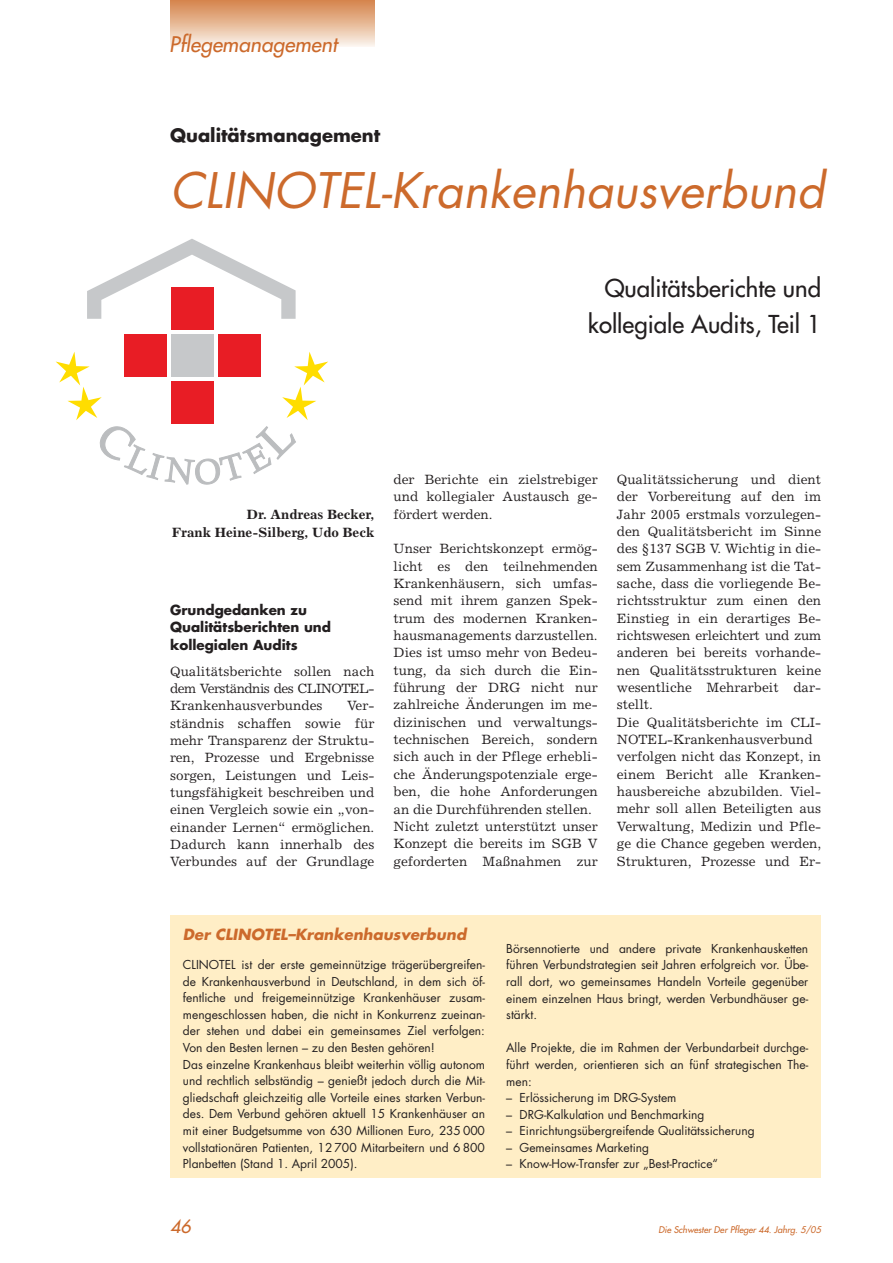
<style>
.page{position:relative;width:893px;height:1263px;background:#fff}
.page>*{position:absolute;margin:0;border:0;box-sizing:border-box;transform-origin:0 0}
.t1{font:italic 47.7px "Futura";color:#cc6a2c}
.t2{font:24px/36px "Futura";color:#231f20;text-align:right}
.t3{font:italic 21px "Futura";color:#cc6a2c}
.t4{font:700 18px "Futura";color:#231f20}
.t5{font:italic 18px "Futura";color:#cc6a2c}
.t6{font:italic 700 15px "Futura";color:#cc6a2c}
.t7{font:13.5px/17.4px "Excelsior";color:#231f20;text-align:justify}
.t8{font:700 13.5px/17.4px "Futura";color:#231f20}
.t9{font:700 13.5px/17.2px "Excelsior";color:#231f20;text-align:right}
.t10{font:12px/16.6px "Futura";color:#231f20;text-align:justify}
.t11{font:italic 9px "Futura";color:#cc6a2c}
</style>
<div class="page">
<div style="left:171px;top:0;width:203px;height:47px;background:linear-gradient(to bottom,#d48248,#faf3eb)"></div>
<div style="left:170px;top:915px;width:651px;height:263px;background:#ffeec6"></div>
<div style="left:171px;top:287px;width:43px;height:43px;background:#e81d25"></div>
<div style="left:171px;top:334px;width:43px;height:43px;background:#c6c8ca"></div>
<div style="left:124px;top:334px;width:43px;height:43px;background:#e81d25"></div>
<div style="left:218px;top:334px;width:43px;height:43px;background:#e81d25"></div>
<div style="left:171px;top:381px;width:43px;height:43px;background:#e81d25"></div>
<svg style="left:56px;top:352px;width:46px;height:68px"></svg>
<svg style="left:282px;top:352px;width:46px;height:68px"></svg>
<svg style="left:87px;top:239px;width:208px;height:80px"></svg>
<svg style="left:100px;top:426px;width:196px;height:59px"></svg>
<h3 class="t3" style="left:169px;top:34px;width:169px">Pflegemanagement</h3>
<h3 class="t4" style="left:170px;top:128px;width:211px">Qualitätsmanagement</h3>
<h1 class="t1" style="left:170px;top:168px;width:655px">CLINOTEL-Krankenhausverbund</h1>
<h2 class="t2" style="left:588px;top:272px;width:235px">Qualitätsberichte und kollegiale Audits, Teil 1</h2>
<p class="t9" style="left:172px;top:507px;width:204px">Dr. Andreas Becker,<br>Frank Heine-Silberg, Udo Beck</p>
<p class="t8" style="left:170px;top:602px;width:162px">Grundgedanken zu<br>Qualitätsberichten und kollegialen Audits</p>
<p class="t7" style="left:170px;top:663px;width:206px">Qualitätsberichte sollen nach dem Verständnis des CLINOTEL-Krankenhausverbundes</p>
<p class="t7" style="left:170px;top:698px;width:206px;text-indent:177px">Ver&shy;ständnis schaffen sowie für mehr Transparenz der Struktu&shy;ren, Prozesse und Ergebnisse sorgen, Leistungen und Leis&shy;tungsfähigkeit beschreiben und einen Vergleich sowie ein „von&shy;einander Lernen“ ermöglichen.<br>Dadurch kann innerhalb des Verbundes auf der Grundlage</p>
<p class="t7" style="left:393px;top:472px;width:206px">der Berichte ein zielstrebiger und kollegialer Austausch ge&shy;fördert werden.</p>
<p class="t7" style="left:393px;top:541px;width:206px;text-align:left">Unser Berichtskonzept ermög&shy;licht es den teilnehmenden<br>Krankenhäusern, sich umfas&shy;send mit ihrem ganzen Spek&shy;trum des modernen Kranken&shy;hausmanagements darzustellen.<br>Dies ist umso mehr von Bedeu&shy;tung, da sich durch die Ein&shy;führung der DRG nicht nur zahlreiche Änderungen im me&shy;dizinischen und verwaltungs&shy;technischen Bereich, sondern sich auch in der Pflege erhebli&shy;che Änderungspotenziale erge&shy;ben, die hohe Anforderungen an die Durchführenden stellen.<br>Nicht zuletzt unterstützt unser<br>Konzept die bereits im SGB V geforderten Maßnahmen zur</p>
<p class="t7" style="left:617px;top:472px;width:206px;text-align:left">Qualitätssicherung und dient der Vorbereitung auf den im<br>Jahr 2005 erstmals vorzulegen&shy;den Qualitätsbericht im Sinne des §137 SGB V. Wichtig in die&shy;sem Zusammenhang ist die Tat&shy;sache, dass die vorliegende Be&shy;richtsstruktur zum einen den<br>Einstieg in ein derartiges Be&shy;richtswesen erleichtert und zum anderen bei bereits vorhande&shy;nen Qualitätsstrukturen keine wesentliche Mehrarbeit dar&shy;stellt.<br>Die Qualitätsberichte im CLI-<br>NOTEL-Krankenhausverbund verfolgen nicht das Konzept, in einem Bericht alle Kranken&shy;hausbereiche abzubilden. Viel&shy;mehr soll allen Beteiligten aus<br>Verwaltung, Medizin und Pfle&shy;ge die Chance gegeben werden,<br>Strukturen, Prozesse und Er-</p>
<p class="t6" style="left:183px;top:928px;width:285px">Der CLINOTEL–Krankenhausverbund</p>
<p class="t10" style="left:183px;top:957px;width:303px;text-align:left">CLINOTEL ist der erste gemeinnützige trägerübergreifen&shy;de Krankenhausverbund in Deutschland, in dem sich öf&shy;fentliche und freigemeinnützige Krankenhäuser zusam&shy;mengeschlossen haben, die nicht in Konkurrenz zueinan&shy;der stehen und dabei ein gemeinsames Ziel verfolgen:<br>Von den Besten lernen – zu den Besten gehören!<br>Das einzelne Krankenhaus bleibt weiterhin völlig autonom und rechtlich selbständig – genießt jedoch durch die Mit&shy;gliedschaft gleichzeitig alle Vorteile eines starken Verbun&shy;des. Dem Verbund gehören aktuell 15 Krankenhäuser an mit einer Budgetsumme von 630 Millionen Euro, 235 000 vollstationären Patienten, 12 700 Mitarbeitern und 6 800<br>Planbetten (Stand 1. April 2005).</p>
<p class="t10" style="left:506px;top:941px;width:303px">Börsennotierte und andere private Krankenhausketten führen Verbundstrategien seit Jahren erfolgreich vor. Übe&shy;rall dort, wo gemeinsames Handeln Vorteile gegenüber einem einzelnen Haus bringt, werden Verbundhäuser ge&shy;stärkt.</p>
<p class="t10" style="left:506px;top:1041px;width:303px">Alle Projekte, die im Rahmen der Verbundarbeit durchge&shy;führt werden, orientieren sich an fünf strategischen The&shy;men:</p>
<p class="t10" style="left:506px;top:1090px;width:172px">– Erlössicherung im DRG-System</p>
<p class="t10" style="left:506px;top:1107px;width:200px">– DRG-Kalkulation und Benchmarking</p>
<p class="t10" style="left:506px;top:1124px;width:250px">– Einrichtungsübergreifende Qualitätssicherung</p>
<p class="t10" style="left:506px;top:1140px;width:144px">– Gemeinsames Marketing</p>
<p class="t10" style="left:506px;top:1157px;width:213px">– Know-How-Transfer zur „Best-Practice“</p>
<h3 class="t5" style="left:170px;top:1217px;width:22px">46</h3>
<p class="t11" style="left:658px;top:1225px;width:164px">Die Schwester Der Pfleger 44. Jahrg. 5/05</p>
</div>
